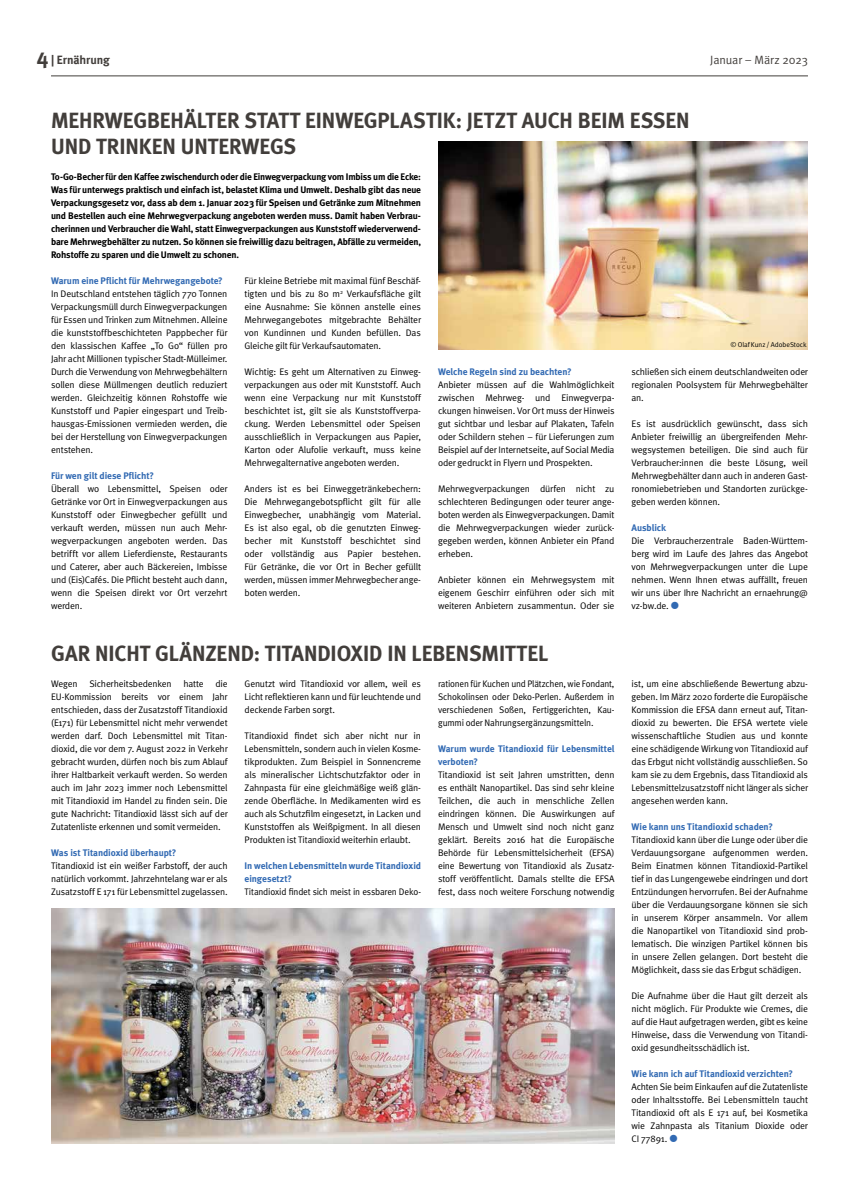
<style>
.page{position:relative;width:842px;height:1191px;background:#fff}
.page>*{position:absolute;margin:0;border:0;box-sizing:border-box;transform-origin:0 0}
.t1{font:700 22px/26px "Meta";letter-spacing:-.005em;color:#423e3b}
.t2{font:12px "Meta Normal";letter-spacing:-.015em;color:#423e3b}
.t3{font:700 12px "Meta";letter-spacing:-.005em;color:#423e3b}
.t4{font:9.5px/13px "Meta Normal";letter-spacing:-.015em;color:#000;text-align:justify}
.t5{font:700 9.5px/13px "Meta";letter-spacing:-.02em;color:#000;text-align:justify}
.t6{font:700 9.5px/13px "Meta";letter-spacing:-.005em;color:#326ab3}
.t7{font:9.5px/13px "Meta Normal";letter-spacing:-.015em;color:#000;text-align:justify;scale:.95 1}
.t8{font:9.5px "Meta Normal";letter-spacing:-.015em;color:#000;scale:.96 1}
.t9{font:7px "Meta Normal";letter-spacing:-.005em;color:#000}
</style>
<div class="page">
<img style="left:438px;top:141px;width:370px;height:208px">
<img style="left:51px;top:908px;width:563px;height:235px">
<hr style="left:51px;top:75px;width:757px;height:1px;background:#423e3b">
<h1 class="t1" style="left:37px;top:43px;width:13px">4</h1>
<p class="t3" style="left:51px;top:53px;width:60px">| Ernährung</p>
<p class="t2" style="left:710px;top:53px;width:99px">Januar – März 2023</p>
<h1 class="t1" style="left:51px;top:107px;width:640px">MEHRWEGBEHÄLTER STATT EINWEGPLASTIK: JETZT AUCH BEIM ESSEN<br>UND TRINKEN UNTERWEGS</h1>
<p class="t5" style="left:51px;top:170px;width:371px">To-Go-Becher für den Kaffee zwischendurch oder die Einwegverpackung vom Imbiss um die Ecke:<br>Was für unterwegs praktisch und einfach ist, belastet Klima und Umwelt. Deshalb gibt das neue Verpackungsgesetz vor, dass ab dem 1. Januar 2023 für Speisen und Getränke zum Mitnehmen und Bestellen auch eine Mehrwegverpackung angeboten werden muss. Damit haben Verbrau&shy;cherinnen und Verbraucher die Wahl, statt Einwegverpackungen aus Kunststoff wiederverwend&shy;bare Mehrwegbehälter zu nutzen. So können sie freiwillig dazu beitragen, Abfälle zu vermeiden, Rohstoffe zu sparen und die Umwelt zu schonen.</p>
<p class="t6" style="left:51px;top:274px;width:173px">Warum eine Pflicht für Mehrwegangebote?</p>
<p class="t4" style="left:51px;top:287px;width:178px">In Deutschland entstehen täglich 770 Tonnen Verpackungsmüll durch Einwegverpackungen für Essen und Trinken zum Mitnehmen. Alleine die kunststoffbeschichteten Pappbecher für den klassischen Kaffee „To Go“ füllen pro Jahr acht Millionen typischer Stadt-Mülleimer.<br>Durch die Verwendung von Mehrwegbehältern sollen diese Müllmengen deutlich reduziert werden. Gleichzeitig können Rohstoffe wie Kunststoff und Papier eingespart und Treib&shy;hausgas-Emissionen vermieden werden, die bei der Herstellung von Einwegverpackungen entstehen.</p>
<p class="t6" style="left:51px;top:469px;width:104px">Für wen gilt diese Pflicht?</p>
<p class="t4" style="left:51px;top:482px;width:178px">Überall wo Lebensmittel, Speisen oder Getränke vor Ort in Einwegverpackungen aus Kunststoff oder Einwegbecher gefüllt und verkauft werden, müssen nun auch Mehr&shy;wegverpackungen angeboten werden. Das betrifft vor allem Lieferdienste, Restaurants und Caterer, aber auch Bäckereien, Imbisse und (Eis)Cafés. Die Pflicht besteht auch dann, wenn die Speisen direkt vor Ort verzehrt werden.</p>
<p class="t4" style="left:244px;top:274px;width:178px">Für kleine Betriebe mit maximal fünf Beschäf&shy;tigten und bis zu 80 m<sup>2</sup> Verkaufsfläche gilt eine Ausnahme: Sie können anstelle eines Mehrwegangebotes mitgebrachte Behälter von Kundinnen und Kunden befüllen. Das Gleiche gilt für Verkaufsautomaten.</p>
<p class="t4" style="left:244px;top:365px;width:178px">Wichtig: Es geht um Alternativen zu Einweg&shy;verpackungen aus oder mit Kunststoff. Auch wenn eine Verpackung nur mit Kunststoff beschichtet ist, gilt sie als Kunststoffverpa&shy;ckung. Werden Lebensmittel oder Speisen ausschließlich in Verpackungen aus Papier, Karton oder Alufolie verkauft, muss keine Mehrwegalternative angeboten werden.</p>
<p class="t4" style="left:244px;top:482px;width:178px">Anders ist es bei Einweggetränkebechern:<br>Die Mehrwegangebotspflicht gilt für alle Einwegbecher, unabhängig vom Material.<br>Es ist also egal, ob die genutzten Einweg&shy;becher mit Kunststoff beschichtet sind oder vollständig aus Papier bestehen.<br>Für Getränke, die vor Ort in Becher gefüllt werden, müssen immer Mehrwegbecher ange&shy;boten werden.</p>
<p class="t9" style="left:730px;top:340px;width:78px">© Olaf Kunz / AdobeStock</p>
<p class="t6" style="left:438px;top:365px;width:135px">Welche Regeln sind zu beachten?</p>
<p class="t4" style="left:438px;top:378px;width:178px">Anbieter müssen auf die Wahlmöglichkeit zwischen Mehrweg- und Einwegverpa&shy;ckungen hinweisen. Vor Ort muss der Hinweis gut sichtbar und lesbar auf Plakaten, Tafeln oder Schildern stehen – für Lieferungen zum Beispiel auf der Internetseite, auf Social Media oder gedruckt in Flyern und Prospekten.</p>
<p class="t4" style="left:438px;top:482px;width:178px">Mehrwegverpackungen dürfen nicht zu schlechteren Bedingungen oder teurer ange&shy;boten werden als Einwegverpackungen. Damit die Mehrwegverpackungen wieder zurück&shy;gegeben werden, können Anbieter ein Pfand erheben.</p>
<p class="t4" style="left:438px;top:573px;width:178px">Anbieter können ein Mehrwegsystem mit eigenem Geschirr einführen oder sich mit weiteren Anbietern zusammentun. Oder sie</p>
<p class="t4" style="left:631px;top:365px;width:178px">schließen sich einem deutschlandweiten oder regionalen Poolsystem für Mehrwegbehälter an.</p>
<p class="t4" style="left:631px;top:417px;width:178px">Es ist ausdrücklich gewünscht, dass sich Anbieter freiwillig an übergreifenden Mehr&shy;wegsystemen beteiligen. Die sind auch für Verbraucher:innen die beste Lösung, weil Mehrwegbehälter dann auch in anderen Gast&shy;ronomiebetrieben und Standorten zurückge&shy;geben werden können.</p>
<p class="t6" style="left:631px;top:521px;width:36px">Ausblick</p>
<p class="t4" style="left:631px;top:534px;width:178px">Die Verbraucherzentrale Baden-Württem&shy;berg wird im Laufe des Jahres das Angebot von Mehrwegverpackungen unter die Lupe nehmen. Wenn Ihnen etwas auffällt, freuen wir uns über Ihre Nachricht an ernaehrung@ vz-bw.de.</p>
<h1 class="t1" style="left:51px;top:640px;width:498px">GAR NICHT GLÄNZEND: TITANDIOXID IN LEBENSMITTEL</h1>
<p class="t4" style="left:51px;top:677px;width:178px">Wegen Sicherheitsbedenken hatte die EU-Kommission bereits vor einem Jahr entschieden, dass der Zusatzstoff Titandioxid (E171) für Lebensmittel nicht mehr verwendet werden darf. Doch Lebensmittel mit Titan&shy;dioxid, die vor dem 7. August 2022 in Verkehr gebracht wurden, dürfen noch bis zum Ablauf ihrer Haltbarkeit verkauft werden. So werden auch im Jahr 2023 immer noch Lebensmittel mit Titandioxid im Handel zu finden sein. Die gute Nachricht: Titandioxid lässt sich auf der Zutatenliste erkennen und somit vermeiden.</p>
<p class="t6" style="left:51px;top:846px;width:127px">Was ist Titandioxid überhaupt?</p>
<p class="t4" style="left:51px;top:859px;width:178px">Titandioxid ist ein weißer Farbstoff, der auch natürlich vorkommt. Jahrzehntelang war er als Zusatzstoff E 171 für Lebensmittel zugelassen.</p>
<p class="t7" style="left:438px;top:677px;width:187px">rationen für Kuchen und Plätzchen, wie Fondant, Schokolinsen oder Deko-Perlen. Außerdem in verschiedenen Soßen, Fertiggerichten, Kau&shy;gummi oder Nahrungsergänzungsmitteln.</p>
<p class="t6" style="left:438px;top:742px;width:178px">Warum wurde Titandioxid für Lebensmittel verboten?</p>
<p class="t4" style="left:438px;top:768px;width:178px">Titandioxid ist seit Jahren umstritten, denn es enthält Nanopartikel. Das sind sehr kleine Teilchen, die auch in menschliche Zellen eindringen können. Die Auswirkungen auf Mensch und Umwelt sind noch nicht ganz geklärt. Bereits 2016 hat die Europäische Behörde für Lebensmittelsicherheit (EFSA) eine Bewertung von Titandioxid als Zusatz&shy;stoff veröffentlicht. Damals stellte die EFSA fest, dass noch weitere Forschung notwendig</p>
<p class="t4" style="left:245px;top:677px;width:178px">Genutzt wird Titandioxid vor allem, weil es Licht reflektieren kann und für leuchtende und deckende Farben sorgt.</p>
<p class="t4" style="left:245px;top:729px;width:178px">Titandioxid findet sich aber nicht nur in Lebensmitteln, sondern auch in vielen Kosme&shy;tikprodukten. Zum Beispiel in Sonnencreme als mineralischer Lichtschutzfaktor oder in Zahnpasta für eine gleichmäßige weiß glän&shy;zende Oberfläche. In Medikamenten wird es auch als Schutzfilm eingesetzt, in Lacken und Kunststoffen als Weißpigment. In all diesen Produkten ist Titandioxid weiterhin erlaubt.</p>
<p class="t6" style="left:245px;top:859px;width:178px">In welchen Lebensmitteln wurde Titandioxid eingesetzt?</p>
<p class="t8" style="left:245px;top:886px;width:185px">Titandioxid findet sich meist in essbaren Deko-</p>
<p class="t4" style="left:631px;top:677px;width:178px">ist, um eine abschließende Bewertung abzu&shy;geben. Im März 2020 forderte die Europäische Kommission die EFSA dann erneut auf, Titan&shy;dioxid zu bewerten. Die EFSA wertete viele wissenschaftliche Studien aus und konnte eine schädigende Wirkung von Titandioxid auf das Erbgut nicht vollständig ausschließen. So kam sie zu dem Ergebnis, dass Titandioxid als Lebensmittelzusatzstoff nicht länger als sicher angesehen werden kann.</p>
<p class="t6" style="left:631px;top:820px;width:143px">Wie kann uns Titandioxid schaden?</p>
<p class="t4" style="left:631px;top:833px;width:178px">Titandioxid kann über die Lunge oder über die Verdauungsorgane aufgenommen werden.<br>Beim Einatmen können Titandioxid-Partikel tief in das Lungengewebe eindringen und dort Entzündungen hervorrufen. Bei der Aufnahme über die Verdauungsorgane können sie sich in unserem Körper ansammeln. Vor allem die Nanopartikel von Titandioxid sind prob&shy;lematisch. Die winzigen Partikel können bis in unsere Zellen gelangen. Dort besteht die Möglichkeit, dass sie das Erbgut schädigen.</p>
<p class="t4" style="left:631px;top:989px;width:178px">Die Aufnahme über die Haut gilt derzeit als nicht möglich. Für Produkte wie Cremes, die auf die Haut aufgetragen werden, gibt es keine Hinweise, dass die Verwendung von Titandi&shy;oxid gesundheitsschädlich ist.</p>
<p class="t6" style="left:631px;top:1067px;width:163px">Wie kann ich auf Titandioxid verzichten?</p>
<p class="t4" style="left:631px;top:1080px;width:178px">Achten Sie beim Einkaufen auf die Zutatenliste oder Inhaltsstoffe. Bei Lebensmitteln taucht Titandioxid oft als E 171 auf, bei Kosmetika wie Zahnpasta als Titanium Dioxide oder CI 77891.</p>
</div>
